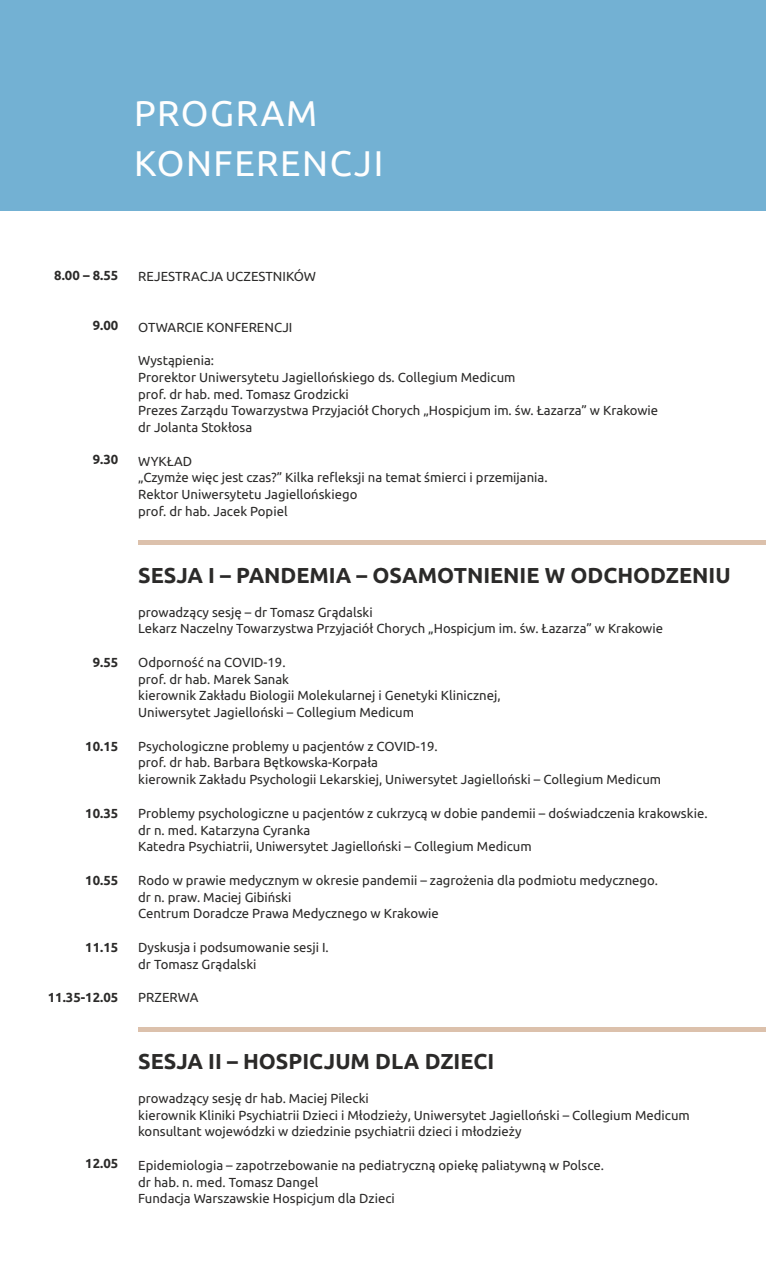
<style>
.page{position:relative;width:766px;height:1263px;background:#fff}
.page>*{position:absolute;margin:0;border:0;box-sizing:border-box;transform-origin:0 0}
.t1{font:35.7px/50.7px "Ubuntu";letter-spacing:.045em;color:#fefefe}
.t2{font:700 21.6px "Ubuntu";color:#2b2a29}
.t3{font:13.05px/16.8px "Ubuntu";color:#2b2a29}
.t4{font:700 13.05px "Ubuntu";color:#2b2a29}
</style>
<div class="page">
<div style="left:139px;top:540px;width:626px;height:5px;background:#dcc1ac"></div>
<div style="left:0;top:0;width:765px;height:211px;background:#73b1d3"></div>
<hr style="left:139px;top:1027px;width:626px;height:4px;background:#dcc1ac">
<h1 class="t1" style="left:134px;top:90px;width:251px">PROGRAM<br>KONFERENCJI</h1>
<p class="t4" style="left:54px;top:270px;width:65px">8.00 – 8.55</p>
<p class="t4" style="left:93px;top:320px;width:27px">9.00</p>
<p class="t4" style="left:93px;top:454px;width:27px">9.30</p>
<p class="t4" style="left:93px;top:657px;width:27px">9.55</p>
<p class="t4" style="left:85px;top:741px;width:35px">10.15</p>
<p class="t4" style="left:85px;top:808px;width:35px">10.35</p>
<p class="t4" style="left:85px;top:875px;width:35px">10.55</p>
<p class="t4" style="left:85px;top:942px;width:35px">11.15</p>
<p class="t4" style="left:48px;top:992px;width:72px">11.35-12.05</p>
<p class="t4" style="left:85px;top:1158px;width:35px">12.05</p>
<p class="t3" style="left:138px;top:269px;width:179px">REJESTRACJA UCZESTNIKÓW</p>
<p class="t3" style="left:138px;top:319px;width:156px">OTWARCIE KONFERENCJI</p>
<p class="t3" style="left:138px;top:353px;width:521px">Wystąpienia:<br>Prorektor Uniwersytetu Jagiellońskiego ds. Collegium Medicum<br>prof. dr hab. med. Tomasz Grodzicki<br>Prezes Zarządu Towarzystwa Przyjaciół Chorych „Hospicjum im. św. Łazarza” w Krakowie dr Jolanta Stokłosa</p>
<p class="t3" style="left:138px;top:453px;width:411px">WYKŁAD<br>„Czymże więc jest czas?” Kilka refleksji na temat śmierci i przemijania.<br>Rektor Uniwersytetu Jagiellońskiego<br>prof. dr hab. Jacek Popiel</p>
<h2 class="t2" style="left:138px;top:566px;width:594px">SESJA I – PANDEMIA – OSAMOTNIENIE W ODCHODZENIU</h2>
<p class="t3" style="left:138px;top:604px;width:526px">prowadzący sesję – dr Tomasz Grądalski<br>Lekarz Naczelny Towarzystwa Przyjaciół Chorych „Hospicjum im. św. Łazarza” w Krakowie</p>
<p class="t3" style="left:138px;top:655px;width:364px">Odporność na COVID-19.<br>prof. dr hab. Marek Sanak<br>kierownik Zakładu Biologii Molekularnej i Genetyki Klinicznej, Uniwersytet Jagielloński – Collegium Medicum</p>
<p class="t3" style="left:138px;top:738px;width:524px">Psychologiczne problemy u pacjentów z COVID-19.<br>prof. dr hab. Barbara Bętkowska-Korpała<br>kierownik Zakładu Psychologii Lekarskiej, Uniwersytet Jagielloński – Collegium Medicum</p>
<p class="t3" style="left:138px;top:805px;width:570px">Problemy psychologiczne u pacjentów z cukrzycą w dobie pandemii – doświadczenia krakowskie. dr n. med. Katarzyna Cyranka<br>Katedra Psychiatrii, Uniwersytet Jagielloński – Collegium Medicum</p>
<p class="t3" style="left:138px;top:872px;width:521px">Rodo w prawie medycznym w okresie pandemii – zagrożenia dla podmiotu medycznego. dr n. praw. Maciej Gibiński<br>Centrum Doradcze Prawa Medycznego w Krakowie</p>
<p class="t3" style="left:138px;top:940px;width:192px">Dyskusja i podsumowanie sesji I. dr Tomasz Grądalski</p>
<p class="t3" style="left:138px;top:990px;width:62px">PRZERWA</p>
<h2 class="t2" style="left:138px;top:1052px;width:357px">SESJA II – HOSPICJUM DLA DZIECI</h2>
<p class="t3" style="left:138px;top:1090px;width:553px">prowadzący sesję dr hab. Maciej Pilecki<br>kierownik Kliniki Psychiatrii Dzieci i Młodzieży, Uniwersytet Jagielloński – Collegium Medicum konsultant wojewódzki w dziedzinie psychiatrii dzieci i młodzieży</p>
<p class="t3" style="left:138px;top:1157px;width:467px">Epidemiologia – zapotrzebowanie na pediatryczną opiekę paliatywną w Polsce. dr hab. n. med. Tomasz Dangel<br>Fundacja Warszawskie Hospicjum dla Dzieci</p>
</div>
